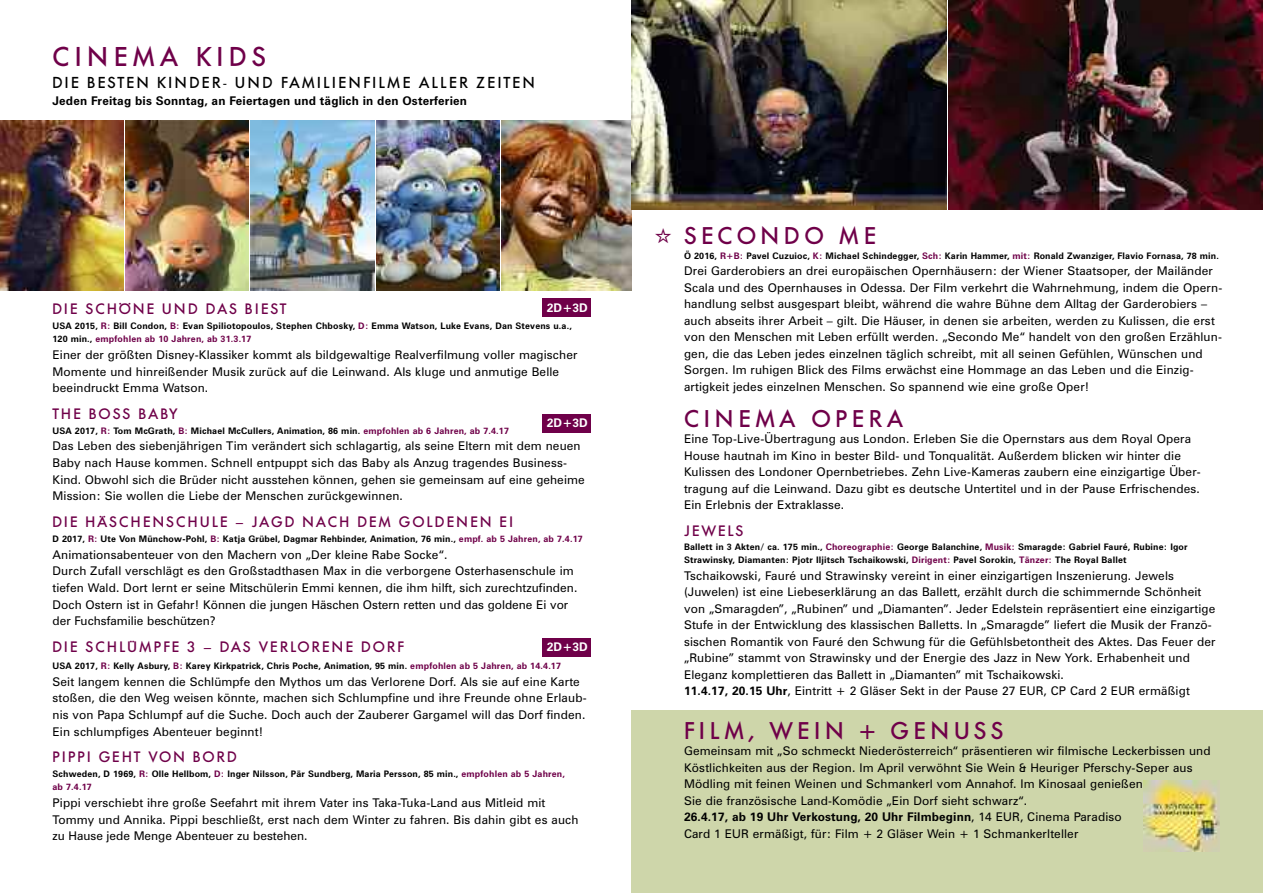
<style>
.page{position:relative;width:1263px;height:893px;background:#fff}
.page>*{position:absolute;margin:0;border:0;box-sizing:border-box;transform-origin:0 0}
.t1{font:500 27px "Futura BQ";letter-spacing:.21em;color:#6f0049}
.t2{font:500 24px "Futura BQ";letter-spacing:.19em;color:#6f0049}
.t3{font:500 24px "Futura BQ";letter-spacing:.21em;color:#6f0049}
.t4{font:500 24px "Futura BQ";letter-spacing:.17em;color:#6f0049}
.t5{font:500 15.75px "Futura BQ";letter-spacing:.135em;color:#000}
.t6{font:500 15px "Futura BQ";letter-spacing:.115em;color:#6f0049}
.t7{font:500 15px "Futura BQ";letter-spacing:.135em;color:#6f0049}
.t8{font:12px/16.5px "Zurich BT";letter-spacing:.01em;color:#000}
.t9{font:700 12px "Zurich BT";letter-spacing:.01em;color:#000}
.t10{font:700 12px "Zurich BT";letter-spacing:.01em;color:#fff}
.t11{font:700 9px/12.9px "Zurich BT";letter-spacing:.015em;color:#000}
.s1{color:#6f0049}
.s2{font-weight:700}
</style>
<div class="page">
<div style="left:542px;top:414px;width:49px;height:19px;background:#6f0049"></div>
<div style="left:542px;top:298px;width:49px;height:19px;background:#6f0049"></div>
<div style="left:542px;top:638px;width:49px;height:19px;background:#6f0049"></div>
<img style="left:0;top:120px;width:123px;height:170px">
<img style="left:125px;top:120px;width:124px;height:170px">
<img style="left:251px;top:120px;width:123px;height:170px">
<img style="left:376px;top:120px;width:124px;height:170px">
<img style="left:502px;top:120px;width:129px;height:170px">
<div style="left:631px;top:710px;width:632px;height:183px;background:#ced6aa"></div>
<img style="left:631px;top:0;width:315px;height:209px">
<img style="left:948px;top:0;width:315px;height:209px">
<img style="left:1144px;top:781px;width:75px;height:70px">
<h1 class="t1" style="left:53px;top:41px;width:215px">CINEMA KIDS</h1>
<h3 class="t5" style="left:53px;top:74px;width:484px">DIE BESTEN KINDER- UND FAMILIENFILME ALLER ZEITEN</h3>
<p class="t9" style="left:53px;top:96px;width:416px">Jeden Freitag bis Sonntag, an Feiertagen und täglich in den Osterferien</p>
<p class="t10" style="left:547px;top:303px;width:43px">2D+3D</p>
<p class="t6" style="left:53px;top:301px;width:236px">DIE SCHÖNE UND DAS BIEST</p>
<p class="t11" style="left:53px;top:320px;width:521px">USA 2015, <span class="s1">R:</span> Bill Condon, <span class="s1">B:</span> Evan Spiliotopoulos, Stephen Chbosky, <span class="s1">D:</span> Emma Watson, Luke Evans, Dan Stevens u.a.,<br>120 min., <span class="s1">empfohlen ab 10 Jahren, ab 31.3.17</span></p>
<p class="t8" style="left:53px;top:347px;width:527px">Einer der größten Disney-Klassiker kommt als bildgewaltige Realverfilmung voller magischer<br>Momente und hinreißender Musik zurück auf die Leinwand. Als kluge und anmutige Belle beeindruckt Emma Watson.</p>
<p class="t6" style="left:53px;top:405px;width:127px">THE BOSS BABY</p>
<p class="t11" style="left:53px;top:425px;width:458px">USA 2017, <span class="s1">R:</span> Tom McGrath, <span class="s1">B:</span> Michael McCullers, Animation, 86 min. <span class="s1">empfohlen ab 6 Jahren, ab 7.4.17</span></p>
<p class="t8" style="left:53px;top:439px;width:534px">Das Leben des siebenjährigen Tim verändert sich schlagartig, als seine Eltern mit dem neuen Baby nach Hause kommen. Schnell entpuppt sich das Baby als Anzug tragendes Business-Kind. Obwohl sich die Brüder nicht ausstehen können, gehen sie gemeinsam auf eine geheime Mission: Sie wollen die Liebe der Menschen zurückgewinnen.</p>
<p class="t6" style="left:53px;top:513px;width:462px">DIE HÄSCHENSCHULE – JAGD NACH DEM GOLDENEN EI</p>
<p class="t11" style="left:53px;top:533px;width:532px">D 2017, <span class="s1">R:</span> Ute Von Münchow-Pohl, <span class="s1">B:</span> Katja Grübel, Dagmar Rehbinder, Animation, 76 min., <span class="s1">empf. ab 5 Jahren, ab 7.4.17</span></p>
<p class="t8" style="left:52px;top:547px;width:526px">Animationsabenteuer von den Machern von „Der kleine Rabe Socke“.<br>Durch Zufall verschlägt es den Großstadthasen Max in die verborgene Osterhasenschule im tiefen Wald. Dort lernt er seine Mitschülerin Emmi kennen, die ihm hilft, sich zurechtzufinden.<br>Doch Ostern ist in Gefahr! Können die jungen Häschen Ostern retten und das goldene Ei vor der Fuchsfamilie beschützen?</p>
<p class="t7" style="left:53px;top:638px;width:353px">DIE SCHLÜMPFE 3 – DAS VERLORENE DORF</p>
<p class="t11" style="left:53px;top:660px;width:510px">USA 2017, <span class="s1">R:</span> Kelly Asbury, <span class="s1">B:</span> Karey Kirkpatrick, Chris Poche, Animation, 95 min. <span class="s1">empfohlen ab 5 Jahren, ab 14.4.17</span></p>
<p class="t8" style="left:52px;top:674px;width:536px">Seit langem kennen die Schlümpfe den Mythos um das Verlorene Dorf. Als sie auf eine Karte stoßen, die den Weg weisen könnte, machen sich Schlumpfine und ihre Freunde ohne Erlaub&shy;nis von Papa Schlumpf auf die Suche. Doch auch der Zauberer Gargamel will das Dorf finden.<br>Ein schlumpfiges Abenteuer beginnt!</p>
<p class="t6" style="left:53px;top:749px;width:186px">PIPPI GEHT VON BORD</p>
<p class="t11" style="left:53px;top:768px;width:514px">Schweden, D 1969, <span class="s1">R:</span> Olle Hellbom, <span class="s1">D:</span> Inger Nilsson, Pär Sundberg, Maria Persson, 85 min., <span class="s1">empfohlen ab 5 Jahren, ab 7.4.17</span></p>
<p class="t8" style="left:53px;top:795px;width:527px">Pippi verschiebt ihre große Seefahrt mit ihrem Vater ins Taka-Tuka-Land aus Mitleid mit<br>Tommy und Annika. Pippi beschließt, erst nach dem Winter zu fahren. Bis dahin gibt es auch zu Hause jede Menge Abenteuer zu bestehen.</p>
<p class="t10" style="left:547px;top:419px;width:43px">2D+3D</p>
<p class="t10" style="left:547px;top:642px;width:43px">2D+3D</p>
<h2 class="t4" style="left:684px;top:222px;width:194px">SECONDO ME</h2>
<p class="t11" style="left:684px;top:250px;width:536px">Ö 2016, <span class="s1">R+B:</span> Pavel Cuzuioc, <span class="s1">K:</span> Michael Schindegger, <span class="s1">Sch:</span> Karin Hammer, <span class="s1">mit:</span> Ronald Zwanziger, Flavio Fornasa, 78 min.</p>
<p class="t8" style="left:684px;top:264px;width:540px">Drei Garderobiers an drei europäischen Opernhäusern: der Wiener Staatsoper, der Mailänder Scala und des Opernhauses in Odessa. Der Film verkehrt die Wahrnehmung, indem die Opern&shy;handlung selbst ausgespart bleibt, während die wahre Bühne dem Alltag der Garderobiers – auch abseits ihrer Arbeit – gilt. Die Häuser, in denen sie arbeiten, werden zu Kulissen, die erst von den Menschen mit Leben erfüllt werden. „Secondo Me“ handelt von den großen Erzählun&shy;gen, die das Leben jedes einzelnen täglich schreibt, mit all seinen Gefühlen, Wünschen und Sorgen. Im ruhigen Blick des Films erwächst eine Hommage an das Leben und die Einzig&shy;artigkeit jedes einzelnen Menschen. So spannend wie eine große Oper!</p>
<h2 class="t3" style="left:684px;top:405px;width:221px">CINEMA OPERA</h2>
<p class="t8" style="left:684px;top:432px;width:518px">Eine Top-Live-Übertragung aus London. Erleben Sie die Opernstars aus dem Royal Opera House hautnah im Kino in bester Bild- und Tonqualität. Außerdem blicken wir hinter die Kulissen des Londoner Opernbetriebes. Zehn Live-Kameras zaubern eine einzigartige Über&shy;tragung auf die Leinwand. Dazu gibt es deutsche Untertitel und in der Pause Erfrischendes.<br>Ein Erlebnis der Extraklasse.</p>
<p class="t6" style="left:684px;top:522px;width:61px">JEWELS</p>
<p class="t11" style="left:684px;top:542px;width:505px">Ballett in 3 Akten/ ca. 175 min., <span class="s1">Choreographie:</span> George Balanchine, <span class="s1">Musik:</span> Smaragde: Gabriel Fauré, Rubine: Igor<br>Strawinsky, Diamanten: Pjotr Iljitsch Tschaikowski, <span class="s1">Dirigent:</span> Pavel Sorokin, <span class="s1">Tänzer:</span> The Royal Ballet</p>
<p class="t8" style="left:684px;top:568px;width:533px">Tschaikowski, Fauré und Strawinsky vereint in einer einzigartigen Inszenierung. Jewels (Juwelen) ist eine Liebeserklärung an das Ballett, erzählt durch die schimmernde Schönheit von „Smaragden”, „Rubinen” und „Diamanten”. Jeder Edelstein repräsentiert eine einzigartige Stufe in der Entwicklung des klassischen Balletts. In „Smaragde” liefert die Musik der Franzö&shy;sischen Romantik von Fauré den Schwung für die Gefühlsbetontheit des Aktes. Das Feuer der „Rubine” stammt von Strawinsky und der Energie des Jazz in New York. Erhabenheit und Eleganz komplettieren das Ballett in „Diamanten” mit Tschaikowski.<br><span class="s2">11.4.17, 20.15 Uhr</span>, Eintritt + 2 Gläser Sekt in der Pause 27 EUR, CP Card 2 EUR ermäßigt</p>
<h2 class="t2" style="left:684px;top:717px;width:321px">FILM, WEIN + GENUSS</h2>
<p class="t8" style="left:684px;top:744px;width:528px">Gemeinsam mit „So schmeckt Niederösterreich“ präsentieren wir filmische Leckerbissen und Köstlichkeiten aus der Region. Im April verwöhnt Sie Wein &amp; Heuriger Pferschy-Seper aus Mödling mit feinen Weinen und Schmankerl vom Annahof. Im Kinosaal genießen<br>Sie die französische Land-Komödie „Ein Dorf sieht schwarz“.<br><span class="s2">26.4.17, ab 19 Uhr Verkostung, 20 Uhr Filmbeginn</span>, 14 EUR, Cinema Paradiso<br>Card 1 EUR ermäßigt, für: Film + 2 Gläser Wein + 1 Schmankerlteller</p>
</div>
